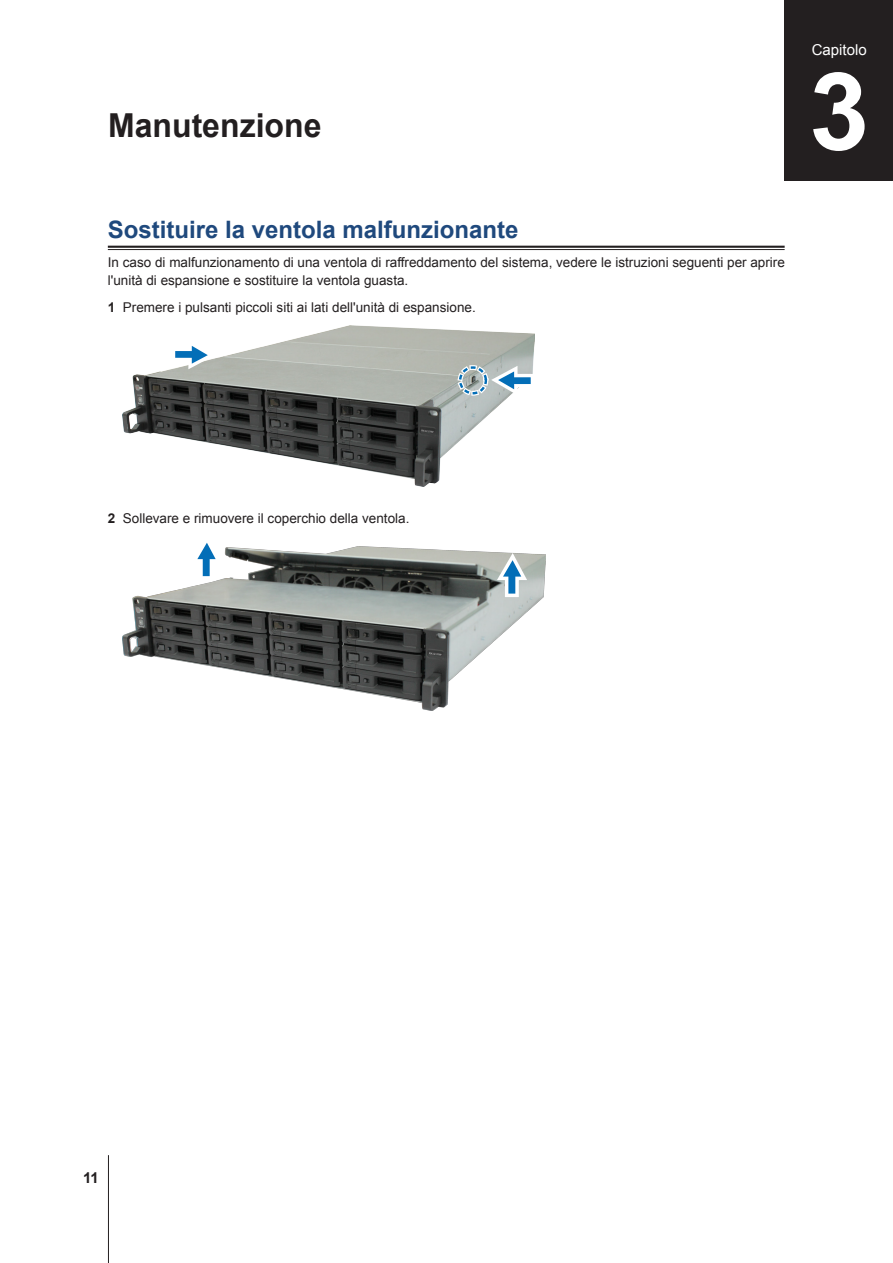
<style>
.page{position:relative;width:893px;height:1263px;background:#fff}
.page>*{position:absolute;margin:0;border:0;box-sizing:border-box;transform-origin:0 0}
.ChapterNum{font:700 108px "Arial";color:#fff}
.H1-ChapterTitle{font:700 33px "Arial";color:#231f20}
.H2-underline{font:700 24px "Arial";color:#1f497d}
.Chapter-center{font:15px "Arial";color:#fff}
.PageNumber-sidebar{font:700 15px "Arial";color:#231f20}
.Body-sidebar{font:13.5px/18px "Arial";color:#231f20}
.s1{font-weight:700}
</style>
<div class="page">
<hr style="left:108px;top:246px;width:677px;height:2px;background:#231f20">
<hr style="left:108px;top:249px;width:677px;height:1px;background:#231f20">
<img style="left:123px;top:325px;width:412px;height:161px">
<svg style="left:484px;top:360px;width:51px;height:39px"></svg>
<div style="left:458px;top:365px;width:30px;height:31px;border:5px dashed #fff;border-radius:50%"></div>
<div style="left:459px;top:366px;width:28px;height:28px;border:2px dashed #036eb7;border-radius:50%"></div>
<svg style="left:168px;top:336px;width:54px;height:39px"></svg>
<img style="left:123px;top:547px;width:422px;height:164px">
<svg style="left:493px;top:547px;width:40px;height:54px"></svg>
<svg style="left:188px;top:543px;width:39px;height:40px"></svg>
<div style="left:785px;top:0;width:108px;height:180px;background:#231f20"></div>
<hr style="left:108px;top:1155px;width:1px;height:108px;background:#231f20">
<p class="H1-ChapterTitle" style="left:108px;top:104px;width:215px">Manutenzione</p>
<p class="H2-underline" style="left:108px;top:213px;width:412px">Sostituire la ventola malfunzionante</p>
<p class="Body-sidebar" style="left:108px;top:253px;width:679px">In caso di malfunzionamento di una ventola di raffreddamento del sistema, vedere le istruzioni seguenti per aprire l'unità di espansione e sostituire la ventola guasta.</p>
<p class="Body-sidebar" style="left:108px;top:298px;width:369px"><span class="s1">1</span> Premere i pulsanti piccoli siti ai lati dell'unità di espansione.</p>
<p class="Chapter-center" style="left:812px;top:40px;width:57px">Capitolo</p>
<p class="ChapterNum" style="left:809px;top:40px;width:62px">3</p>
<p class="Body-sidebar" style="left:108px;top:509px;width:303px"><span class="s1">2</span> Sollevare e rimuovere il coperchio della ventola.</p>
<p class="PageNumber-sidebar" style="left:83px;top:1168px;width:17px">11</p>
</div>
